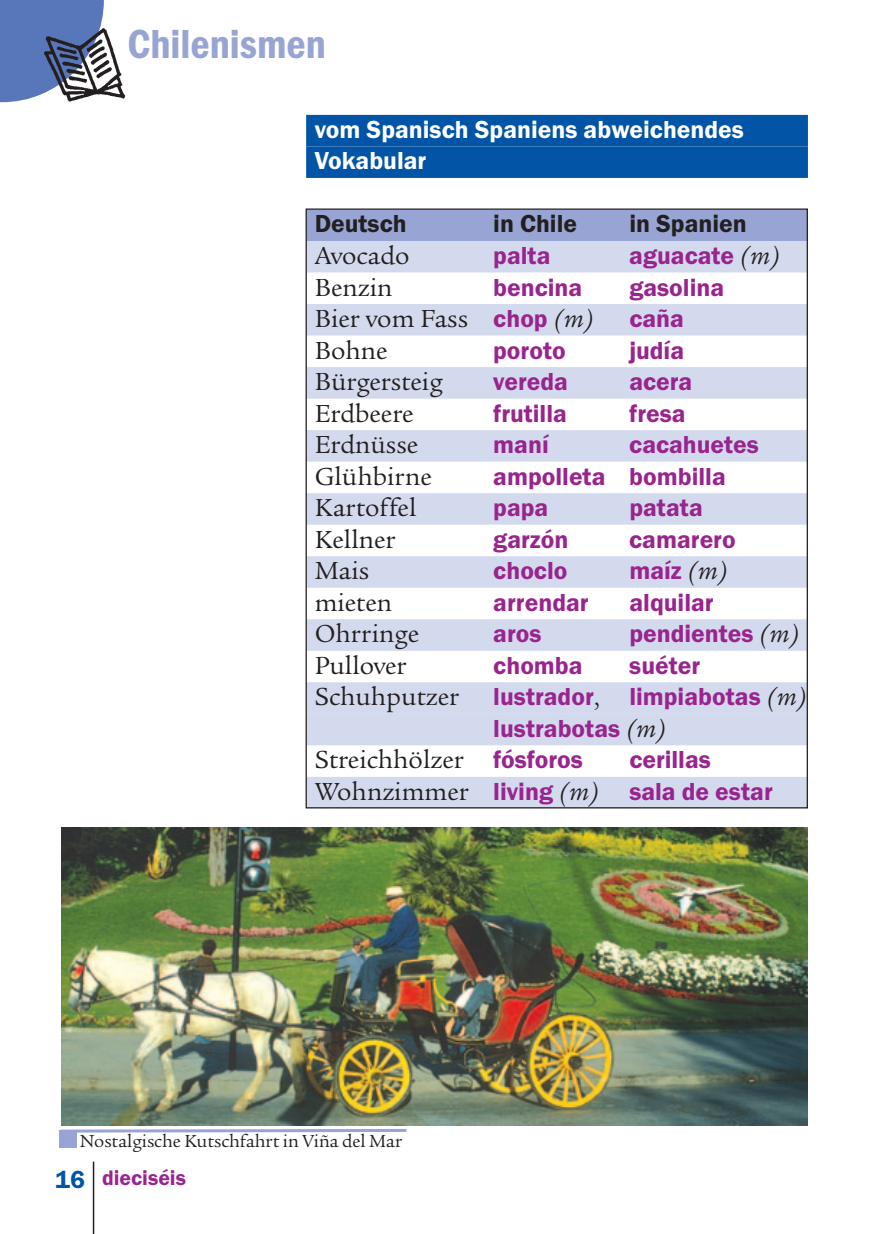
<style>
.page{position:relative;width:893px;height:1234px;background:#fff}
.page>*{position:absolute;margin:0;border:0;box-sizing:border-box;transform-origin:0 0}
.t1{font:600 condensed 42px "Franklin Got Itc T";color:#98a4d3}
.t2{font:600 25.5px/31.5px "Franklin Got Itc T";color:#99248e}
.t3{font:25.5px "Legacy Ser Itc T";color:#231f20}
.t4{font:600 25.5px/31.5px "Franklin Got Itc T";color:#fff}
.t5{font:600 25.5px "Franklin Got Itc T";color:#231f20}
.t6{font:600 21.6px "Franklin Got Itc T";color:#99248e}
.t7{font:18px "Legacy Ser Itc T";color:#231f20}
.s1{font-family:"Legacy Ser Itc T";font-weight:400;font-style:italic;color:#231f20}
.s2{font-family:"Franklin Got Itc T";font-weight:600;color:#99248e}
.s3{font-style:italic}
.s4{font-family:"Legacy Ser Itc T";font-weight:400;color:#231f20}
.s5{font-size:25.5px;color:#0154a6}
</style>
<div class="page">
<div style="left:0;top:0;width:104px;height:102px;background:#5876ba"></div>
<hr style="left:93px;top:1161px;width:1px;height:72px;background:#231f20">
<div style="left:306px;top:115px;width:502px;height:31px;background:#0154a6"></div>
<div style="left:306px;top:146px;width:502px;height:32px;background:#0154a6"></div>
<div style="left:306px;top:209px;width:502px;height:32px;background:#98a4d3"></div>
<div style="left:306px;top:241px;width:502px;height:31px;background:#d4daee"></div>
<div style="left:306px;top:304px;width:502px;height:31px;background:#d4daee"></div>
<div style="left:306px;top:367px;width:502px;height:31px;background:#d4daee"></div>
<div style="left:306px;top:430px;width:502px;height:31px;background:#d4daee"></div>
<div style="left:306px;top:493px;width:502px;height:31px;background:#d4daee"></div>
<div style="left:306px;top:556px;width:502px;height:31px;background:#d4daee"></div>
<div style="left:306px;top:619px;width:502px;height:31px;background:#d4daee"></div>
<div style="left:306px;top:682px;width:502px;height:31px;background:#d4daee"></div>
<div style="left:306px;top:713px;width:502px;height:32px;background:#d4daee"></div>
<div style="left:306px;top:776px;width:502px;height:32px;background:#d4daee"></div>
<img style="left:43px;top:27px;width:83px;height:75px">
<img style="left:61px;top:827px;width:747px;height:297px">
<div style="left:60px;top:1129px;width:17px;height:17px;background:#98a4d3"></div>
<svg style="left:61px;top:1129px;width:345px;height:3px"></svg>
<h1 class="t1" style="left:128px;top:30px;width:200px">Chilenismen</h1>
<p class="t4" style="left:315px;top:116px;width:431px">vom Spanisch Spaniens abweichendes<br>Vokabular</p>
<p class="t5" style="left:315px;top:215px;width:94px">Deutsch</p>
<p class="t5" style="left:493px;top:215px;width:85px">in Chile</p>
<p class="t5" style="left:629px;top:215px;width:119px">in Spanien</p>
<p class="t3" style="left:315px;top:245px;width:96px">Avocado</p>
<p class="t2" style="left:493px;top:242px;width:59px">palta</p>
<p class="t2" style="left:629px;top:242px;width:153px">aguacate <span class="s1">(m)</span></p>
<p class="t3" style="left:315px;top:276px;width:79px">Benzin</p>
<p class="t2" style="left:493px;top:273px;width:91px">bencina</p>
<p class="t2" style="left:629px;top:273px;width:96px">gasolina</p>
<p class="t3" style="left:315px;top:308px;width:281px">Bier vom Fass <span class="s2">chop</span> <span class="s3">(m)</span></p>
<p class="t2" style="left:629px;top:305px;width:56px">caña</p>
<p class="t3" style="left:315px;top:339px;width:74px">Bohne</p>
<p class="t2" style="left:493px;top:336px;width:74px">poroto</p>
<p class="t2" style="left:629px;top:336px;width:56px">judía</p>
<p class="t3" style="left:315px;top:371px;width:130px">Bürgersteig</p>
<p class="t2" style="left:493px;top:368px;width:76px">vereda</p>
<p class="t2" style="left:629px;top:368px;width:65px">acera</p>
<p class="t3" style="left:315px;top:402px;width:100px">Erdbeere</p>
<p class="t2" style="left:493px;top:399px;width:75px">frutilla</p>
<p class="t2" style="left:629px;top:399px;width:58px">fresa</p>
<p class="t3" style="left:315px;top:434px;width:105px">Erdnüsse</p>
<p class="t2" style="left:493px;top:431px;width:57px">maní</p>
<p class="t2" style="left:629px;top:431px;width:131px">cacahuetes</p>
<p class="t3" style="left:315px;top:465px;width:119px">Glühbirne</p>
<p class="t2" style="left:493px;top:462px;width:234px">ampolleta bombilla</p>
<p class="t3" style="left:315px;top:497px;width:103px">Kartoffel</p>
<p class="t2" style="left:493px;top:494px;width:57px">papa</p>
<p class="t2" style="left:629px;top:494px;width:75px">patata</p>
<p class="t3" style="left:315px;top:528px;width:82px">Kellner</p>
<p class="t2" style="left:493px;top:525px;width:77px">garzón</p>
<p class="t2" style="left:629px;top:525px;width:108px">camarero</p>
<p class="t3" style="left:315px;top:560px;width:56px">Mais</p>
<p class="t2" style="left:493px;top:557px;width:76px">choclo</p>
<p class="t2" style="left:629px;top:557px;width:100px">maíz <span class="s1">(m)</span></p>
<p class="t3" style="left:315px;top:591px;width:79px">mieten</p>
<p class="t2" style="left:493px;top:588px;width:97px">arrendar</p>
<p class="t2" style="left:629px;top:588px;width:86px">alquilar</p>
<p class="t3" style="left:315px;top:623px;width:106px">Ohrringe</p>
<p class="t2" style="left:493px;top:620px;width:50px">aros</p>
<p class="t2" style="left:629px;top:620px;width:172px">pendientes <span class="s1">(m)</span></p>
<p class="t3" style="left:315px;top:654px;width:93px">Pullover</p>
<p class="t2" style="left:493px;top:651px;width:91px">chomba</p>
<p class="t2" style="left:629px;top:651px;width:72px">suéter</p>
<p class="t3" style="left:315px;top:686px;width:146px">Schuhputzer</p>
<p class="t2" style="left:493px;top:683px;width:315px">lustrador<span class="s4">,</span> limpiabotas <span class="s1">(m) </span>lustrabotas <span class="s1">(m)</span></p>
<p class="t3" style="left:315px;top:749px;width:270px">Streichhölzer <span class="s2">fósforos</span></p>
<p class="t2" style="left:315px;top:746px;width:460px;text-indent:315px">cerillas<br><span class="s4">Wohnzimmer</span> living <span class="s1">(m)</span> sala de estar</p>
<p class="t7" style="left:80px;top:1133px;width:324px">Nostalgische Kutschfahrt in Viña del Mar</p>
<p class="t6" style="left:55px;top:1170px;width:132px"><span class="s5">16</span> dieciséis</p>
</div>
